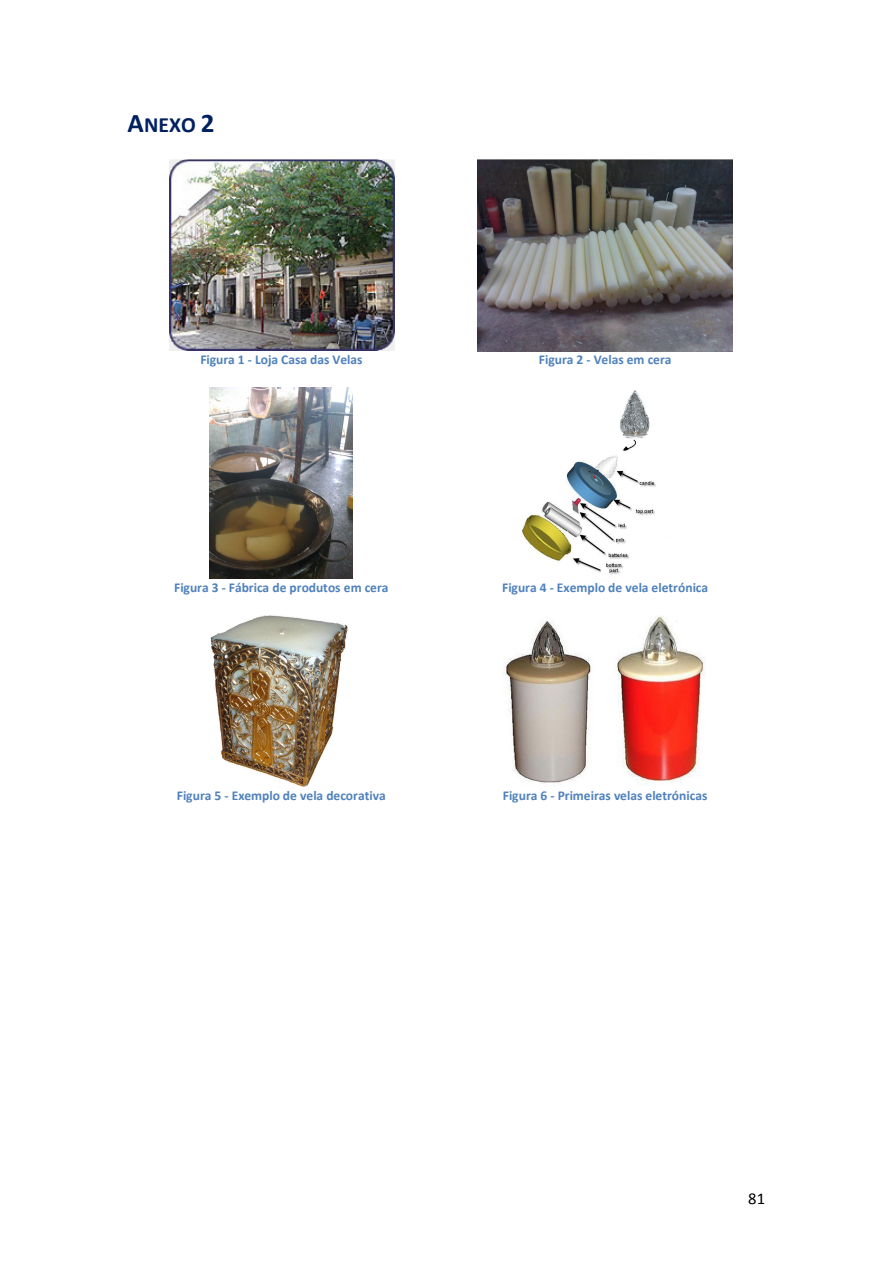
<style>
.page{position:relative;width:893px;height:1263px;background:#fff}
.page>*{position:absolute;margin:0;border:0;box-sizing:border-box;transform-origin:0 0}
.t1{font:700 21.75px "Calibri";color:#002060}
.t2{font:16.5px "Calibri";color:#000}
.t3{font:700 13.5px "Calibri";letter-spacing:-.005em;color:#4f81bd}
.s1{font-size:27px}
</style>
<div class="page">
<img style="left:169px;top:159px;width:225px;height:192px">
<img style="left:477px;top:159px;width:256px;height:192px">
<img style="left:210px;top:388px;width:143px;height:191px">
<img style="left:522px;top:390px;width:134px;height:185px">
<img style="left:211px;top:616px;width:137px;height:171px">
<img style="left:503px;top:616px;width:202px;height:169px">
<h1 class="t1" style="left:128px;top:116px;width:88px"><span class="s1">A</span>NEXO <span class="s1">2</span></h1>
<p class="t3" style="left:200px;top:354px;width:164px">Figura 1 - Loja Casa das Velas</p>
<p class="t3" style="left:539px;top:354px;width:134px">Figura 2 - Velas em cera</p>
<p class="t3" style="left:174px;top:582px;width:216px">Figura 3 - Fábrica de produtos em cera</p>
<p class="t3" style="left:502px;top:582px;width:207px">Figura 4 - Exemplo de vela eletrónica</p>
<p class="t3" style="left:177px;top:790px;width:210px">Figura 5 - Exemplo de vela decorativa</p>
<p class="t3" style="left:503px;top:790px;width:206px">Figura 6 - Primeiras velas eletrónicas</p>
<p class="t2" style="left:748px;top:1192px;width:18px">81</p>
</div>
